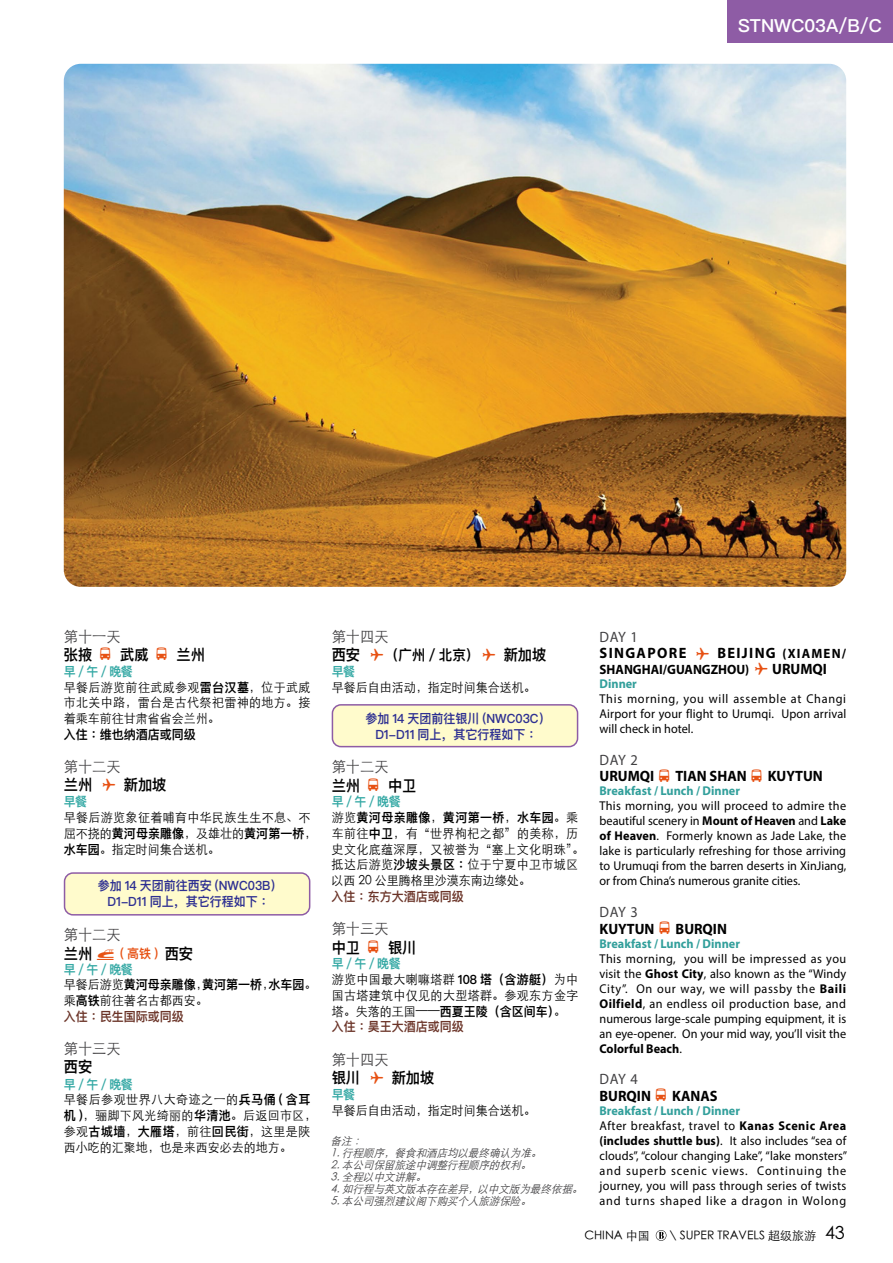
<style>
.page{position:relative;width:893px;height:1263px;background:#fff}
.page>*{position:absolute;margin:0;border:0;box-sizing:border-box;transform-origin:0 0}
.t1{font:600 18px "Ping Fang HK";color:#fff}
.t2{font:300 15.15px "ST Heiti SC";color:#414042;scale:.94 1}
.t3{font:600 15.15px "Ping Fang SC";color:#000;scale:.94 1}
.t4{font:700 15px "Myriad Pro";color:#000;scale:.96 1}
.t5{font:700 15px/16.5px "Myriad Pro";letter-spacing:.095em;color:#000;scale:.96 1}
.t6{font:15px "Myriad Pro";letter-spacing:.005em;color:#414042;scale:.96 1}
.t7{font:600 14.25px "Ping Fang SC";color:#000;scale:.94 1}
.t8{font:700 13.5px "Myriad Pro";color:#000;scale:.96 1}
.t9{font:12.75px/15px "Myriad Pro";letter-spacing:.01em;color:#000;text-align:justify;scale:.96 1}
.t10{font:300 12.75px/15.8px "ST Heiti SC";letter-spacing:.03em;color:#000;text-align:justify;scale:.94 1}
.t11{font:600 12.75px/15.8px "Ping Fang SC";color:#2e3092;text-align:center;scale:.94 1}
.t12{font:300 12.75px "ST Heiti SC";color:#000;scale:.94 1}
.t13{font:600 12.75px "Ping Fang SC";letter-spacing:.005em;color:#000;scale:.94 1}
.t14{font:700 12.75px "Myriad Pro";color:#329f9b;scale:.96 1}
.t15{font:600 12.75px "Ping Fang HK";letter-spacing:-.05em;color:#36a9a5;scale:.94 1}
.t16{font:600 12.75px "Ping Fang SC";color:#6b3428;scale:.94 1}
.t17{font:600 12.75px "Ping Fang SC";letter-spacing:.035em;color:#000;scale:.94 1}
.t18{font:600 12.75px "Ping Fang SC";color:#e75113;scale:.94 1}
.t19{font:300 12px "ST Heiti SC";color:#000}
.t20{font:italic 300 11.1px "ST Heiti SC";color:#414042;scale:.94 1}
.s1{font-family:"Ping Fang SC";font-weight:600}
.s2{color:#e75113}
.s3{font-family:"ST Heiti SC";font-weight:300}
.s4{font-size:15.15px;color:#000}
.s5{font-size:15.15px}
.s6{font-weight:400;color:#414042}
.s7{font-size:13.5px}
.s8{font-size:15px}
.s9{font-weight:700}
.s10{font-weight:700;color:#329f9b}
.s11{font-size:18px}
</style>
<div class="page">
<div style="left:727px;top:0;width:166px;height:43px;background:#8e5ca5"></div>
<div style="left:332px;top:705px;width:246px;height:42px;background:#fffbcc;border-radius:9px"></div>
<div style="left:332px;top:704px;width:246px;height:43px;border:2px solid #8e5ca5;border-radius:9px"></div>
<div style="left:65px;top:873px;width:245px;height:42px;background:#fffbcc;border-radius:9px"></div>
<div style="left:64px;top:872px;width:246px;height:43px;border:2px solid #8e5ca5;border-radius:9px"></div>
<svg style="left:656px;top:1230px;width:10px;height:11px"></svg>
<img style="left:64px;top:64px;width:782px;height:523px">
<h1 class="t1" style="left:738px;top:14px;width:145px">STNWC03A/B/C</h1>
<p class="t2" style="left:64px;top:623px;width:62px">第十一天</p>
<p class="t3" style="left:64px;top:645px;width:32px">张掖</p>
<p class="t3" style="left:120px;top:646px;width:32px">武威</p>
<p class="t3" style="left:177px;top:646px;width:32px">兰州</p>
<p class="t15" style="left:64px;top:663px;width:75px">早/午/晚餐</p>
<p class="t10" style="left:64px;top:678px;width:264px">早餐后游览前往武威参观<span class="s1">雷台汉墓</span>，位于武威市北关中路，雷台是古代祭祀雷神的地方。接着乘车前往甘肃省省会兰州。</p>
<p class="t13" style="left:64px;top:726px;width:142px">入住：维也纳酒店或同级</p>
<p class="t2" style="left:64px;top:754px;width:62px">第十二天</p>
<p class="t3" style="left:64px;top:776px;width:111px">兰州 <span class="s2">✈</span> 新加坡</p>
<p class="t15" style="left:64px;top:794px;width:26px">早餐</p>
<p class="t10" style="left:64px;top:808px;width:264px">早餐后游览象征着哺育中华民族生生不息、不</p>
<p class="t13" style="left:64px;top:825px;width:270px"><span class="s3">屈不挠的</span>黄河母亲雕像<span class="s3">，及雄壮的</span>黄河第一桥<span class="s3">，</span></p>
<p class="t12" style="left:64px;top:838px;width:167px"><span class="s1">水车园</span>。指定时间集合送机。</p>
<p class="t11" style="left:98px;top:878px;width:198px">参加 14 天团前往西安 (NWC03B）<br>D1-D11 同上，其它行程如下：</p>
<p class="t2" style="left:64px;top:921px;width:62px">第十二天</p>
<p class="t3" style="left:64px;top:944px;width:32px">兰州</p>
<p class="t18" style="left:120px;top:945px;width:79px">( 高铁 ) <span class="s4">西安</span></p>
<p class="t15" style="left:64px;top:961px;width:75px">早/午/晚餐</p>
<p class="t13" style="left:64px;top:977px;width:270px"><span class="s3">早餐后游览</span>黄河母亲雕像<span class="s3">，</span>黄河第一桥<span class="s3">，</span>水车园<span class="s3">。</span></p>
<p class="t12" style="left:64px;top:989px;width:155px">乘<span class="s1">高铁</span>前往著名古都西安。</p>
<p class="t16" style="left:64px;top:1008px;width:129px">入住：民生国际或同级</p>
<p class="t2" style="left:64px;top:1036px;width:62px">第十三天</p>
<p class="t3" style="left:64px;top:1058px;width:32px">西安</p>
<p class="t15" style="left:64px;top:1076px;width:75px">早/午/晚餐</p>
<p class="t10" style="left:64px;top:1090px;width:270px;text-align:left">早餐后参观世界八大奇迹之一的<span class="s1">兵马俑 ( 含耳机 )</span>，骊脚下风光绮丽的<span class="s1">华清池</span>。后返回市区，参观<span class="s1">古城墙</span>，<span class="s1">大雁塔</span>，前往<span class="s1">回民街</span>，这里是陕西小吃的汇聚地，也是来西安必去的地方。</p>
<p class="t2" style="left:332px;top:623px;width:62px">第十四天</p>
<p class="t7" style="left:332px;top:646px;width:230px"><span class="s5">西安</span> <span class="s2">✈</span> （广州 / 北京） <span class="s2">✈</span> <span class="s5">新加坡</span></p>
<p class="t15" style="left:332px;top:663px;width:26px">早餐</p>
<p class="t12" style="left:332px;top:676px;width:219px">早餐后自由活动，指定时间集合送机。</p>
<p class="t11" style="left:365px;top:711px;width:199px">参加 14 天团前往银川 (NWC03C）<br>D1-D11 同上，其它行程如下：</p>
<p class="t2" style="left:332px;top:754px;width:62px">第十二天</p>
<p class="t3" style="left:332px;top:776px;width:32px">兰州</p>
<p class="t3" style="left:388px;top:776px;width:32px">中卫</p>
<p class="t15" style="left:332px;top:794px;width:75px">早/午/晚餐</p>
<p class="t17" style="left:332px;top:810px;width:264px"><span class="s3">游览</span>黄河母亲雕像<span class="s3">，</span>黄河第一桥<span class="s3">，</span>水车园<span class="s3">。乘</span></p>
<p class="t10" style="left:332px;top:824px;width:270px;text-align:left">车前往<span class="s1">中卫</span>，有“世界枸杞之都”的美称，历史文化底蕴深厚，又被誉为“塞上文化明珠”。抵达后游览<span class="s1">沙坡头景区：</span>位于宁夏中卫市城区以西 20 公里腾格里沙漠东南边缘处。</p>
<p class="t16" style="left:332px;top:888px;width:142px">入住：东方大酒店或同级</p>
<p class="t2" style="left:332px;top:916px;width:62px">第十三天</p>
<p class="t3" style="left:332px;top:938px;width:32px">中卫</p>
<p class="t3" style="left:388px;top:938px;width:32px">银川</p>
<p class="t15" style="left:332px;top:956px;width:75px">早/午/晚餐</p>
<p class="t10" style="left:332px;top:970px;width:264px">游览中国最大喇嘛塔群 <span class="s1">108 塔（含游艇）</span>为中国古塔建筑中仅见的大型塔群。参观东方金字塔。失落的王国——<span class="s1">西夏王陵（含区间车）</span>。</p>
<p class="t16" style="left:332px;top:1019px;width:142px">入住：昊王大酒店或同级</p>
<p class="t2" style="left:332px;top:1046px;width:62px">第十四天</p>
<p class="t3" style="left:332px;top:1068px;width:111px">银川 <span class="s2">✈</span> 新加坡</p>
<p class="t15" style="left:332px;top:1086px;width:26px">早餐</p>
<p class="t12" style="left:332px;top:1099px;width:219px">早餐后自由活动，指定时间集合送机。</p>
<p class="t20" style="left:331px;top:1131px;width:43px">备注：</p>
<p class="t20" style="left:331px;top:1143px;width:231px">1. 行程顺序，餐食和酒店均以最终确认为准。</p>
<p class="t20" style="left:331px;top:1155px;width:219px">2. 本公司保留旅途中调整行程顺序的权利。</p>
<p class="t20" style="left:331px;top:1167px;width:108px">3. 全程以中文讲解。</p>
<p class="t20" style="left:331px;top:1179px;width:274px">4. 如行程与英文版本存在差异，以中文版为最终依据。</p>
<p class="t20" style="left:331px;top:1191px;width:219px">5. 本公司强烈建议阁下购买个人旅游保险。</p>
<p class="t5" style="left:600px;top:628px;width:258px"><span class="s6">DAY 1<br></span>SINGAPORE <span class="s2">✈</span> BEIJING <span class="s7">(XIAMEN/</span></p>
<p class="t8" style="left:600px;top:660px;width:238px">SHANGHAI/GUANGZHOU) <span class="s2">✈</span> <span class="s8">URUMQI</span></p>
<p class="t14" style="left:600px;top:675px;width:40px">Dinner</p>
<p class="t9" style="left:600px;top:691px;width:258px">This morning, you will assemble at Changi Airport for your flight to Urumqi. Upon arrival will check in hotel.</p>
<p class="t6" style="left:600px;top:751px;width:41px">DAY 2</p>
<p class="t4" style="left:600px;top:767px;width:58px">URUMQI</p>
<p class="t4" style="left:675px;top:767px;width:76px">TIAN SHAN</p>
<p class="t4" style="left:768px;top:767px;width:59px">KUYTUN</p>
<p class="t14" style="left:600px;top:783px;width:148px">Breakfast / Lunch / Dinner</p>
<p class="t9" style="left:600px;top:798px;width:258px">This morning, you will proceed to admire the beautiful scenery in <span class="s9">Mount of Heaven</span> and <span class="s9">Lake of Heaven</span>. Formerly known as Jade Lake, the lake is particularly refreshing for those arriving to Urumuqi from the barren deserts in XinJiang, or from China’s numerous granite cities.</p>
<p class="t6" style="left:600px;top:903px;width:41px">DAY 3</p>
<p class="t4" style="left:600px;top:919px;width:59px">KUYTUN</p>
<p class="t4" style="left:676px;top:919px;width:55px">BURQIN</p>
<p class="t14" style="left:600px;top:935px;width:148px">Breakfast / Lunch / Dinner</p>
<p class="t9" style="left:600px;top:950px;width:259px">This morning, you will be impressed as you visit the <span class="s9">Ghost City</span>, also known as the “Windy City”. On our way, we will passby the <span class="s9">Baili Oilfield</span>, an endless oil production base, and numerous large-scale pumping equipment, it is an eye-opener. On your mid way, you’ll visit the <span class="s9">Colorful Beach</span>.</p>
<p class="t6" style="left:600px;top:1070px;width:41px">DAY 4</p>
<p class="t4" style="left:600px;top:1086px;width:55px">BURQIN</p>
<p class="t4" style="left:672px;top:1086px;width:49px">KANAS</p>
<p class="t9" style="left:600px;top:1103px;width:259px;text-align:left"><span class="s10">Breakfast / Lunch / Dinner<br></span>After breakfast, travel to <span class="s9">Kanas Scenic Area (includes shuttle bus)</span>. It also includes “sea of clouds”, “colour changing Lake”, “lake monsters” and superb scenic views. Continuing the journey, you will pass through series of twists and turns shaped like a dragon in Wolong</p>
<p class="t19" style="left:584px;top:1225px;width:67px">CHINA 中国</p>
<p class="t19" style="left:669px;top:1225px;width:177px">\ SUPER TRAVELS 超级旅游 <span class="s11">43</span></p>
</div>
